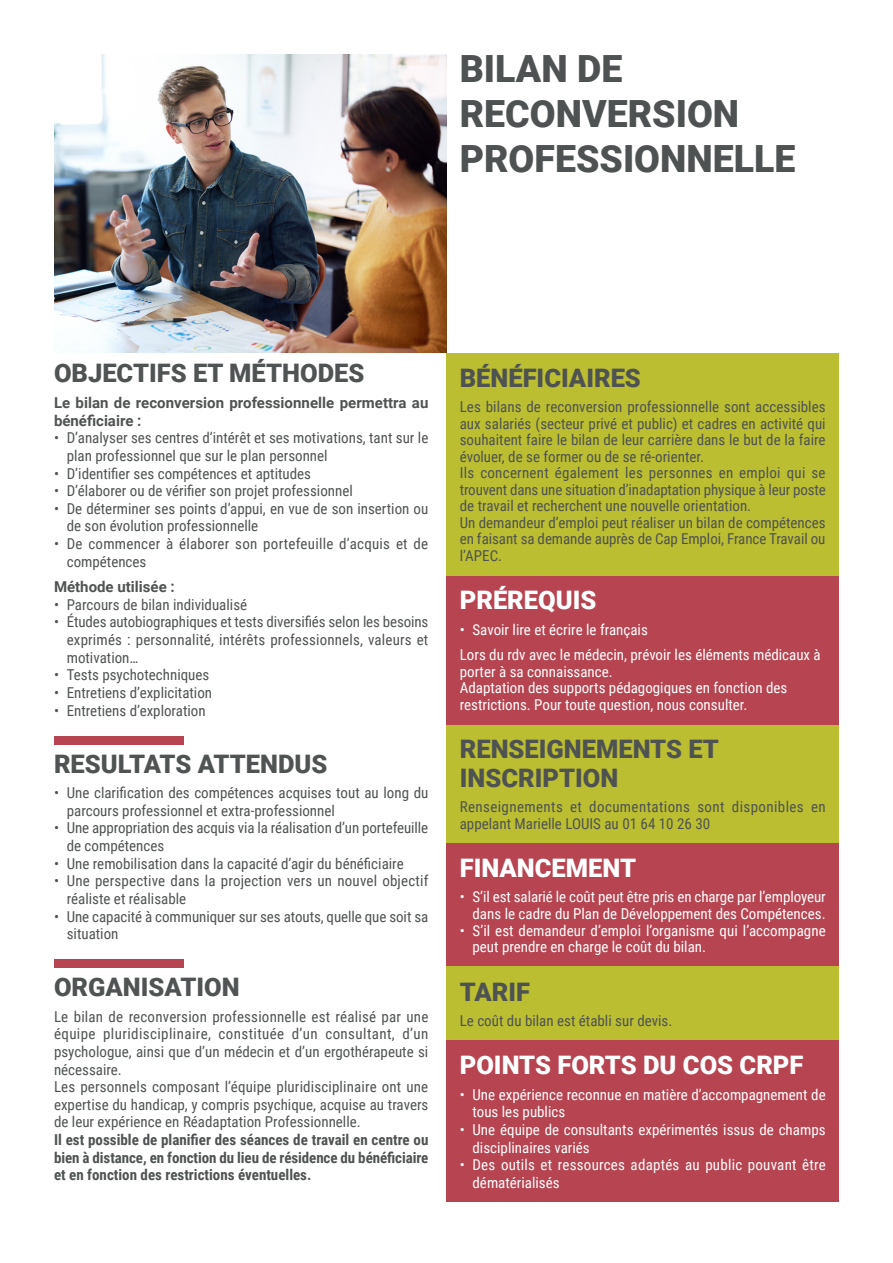
<style>
.page{position:relative;width:893px;height:1263px;background:#fff}
.page>*{position:absolute;margin:0;border:0;box-sizing:border-box;transform-origin:0 0}
.t1{font:900 37.5px "Roboto";color:#4f5252}
.t2{font:900 25.5px "Roboto";color:#505353}
.t3{font:900 25.5px/28.5px "Roboto";color:#4f5252}
.t4{font:900 25.5px "Roboto";color:#fff}
.t5{font:15px/17.7px "Roboto Condensed";color:#505353}
.t6{font:15px/16.5px "Roboto Condensed";color:#fff}
.t7{font:15px/16.5px "Roboto Condensed";color:#4f5252;text-align:justify}
.t8{font:700 15px/17.7px "Roboto Condensed";color:#505353;text-align:justify}
.t9{font:15px/16.5px "Roboto Condensed";letter-spacing:.025em;color:#4f5252}
.t10{font:700 15px/18px "Roboto";letter-spacing:.005em;color:#505353}
</style>
<div class="page">
<div style="left:446px;top:353px;width:393px;height:223px;background:#bbbe31"></div>
<div style="left:446px;top:843px;width:393px;height:123px;background:#b64451"></div>
<div style="left:446px;top:724px;width:393px;height:119px;background:#bbbe31"></div>
<div style="left:54px;top:736px;width:129px;height:9px;background:#b64451"></div>
<div style="left:446px;top:966px;width:393px;height:75px;background:#bbbe31"></div>
<div style="left:446px;top:576px;width:393px;height:148px;background:#b64451"></div>
<div style="left:54px;top:959px;width:129px;height:9px;background:#b64451"></div>
<div style="left:446px;top:1041px;width:393px;height:161px;background:#b64451"></div>
<img style="left:54px;top:54px;width:392px;height:299px">
<p class="t1" style="left:460px;top:43px;width:164px">BILAN DE</p>
<p class="t1" style="left:460px;top:88px;width:281px">RECONVERSION</p>
<p class="t1" style="left:460px;top:133px;width:337px">PROFESSIONNELLE</p>
<p class="t2" style="left:54px;top:355px;width:312px">OBJECTIFS ET MÉTHODES</p>
<p class="t10" style="left:54px;top:393px;width:376px">Le bilan de reconversion professionnelle permettra au bénéficiaire :</p>
<p class="t5" style="left:67px;top:429px;width:363px;text-indent:-13px">• D’analyser ses centres d’intérêt et ses motivations, tant sur le plan professionnel que sur le plan personnel</p>
<p class="t5" style="left:54px;top:464px;width:259px">• D’identifier ses compétences et aptitudes</p>
<p class="t5" style="left:54px;top:481px;width:300px">• D’élaborer ou de vérifier son projet professionnel</p>
<p class="t5" style="left:67px;top:499px;width:363px;text-indent:-13px">• De déterminer ses points d’appui, en vue de son insertion ou de son évolution professionnelle</p>
<p class="t5" style="left:67px;top:534px;width:363px;text-indent:-13px">• De commencer à élaborer son portefeuille d’acquis et de compétences</p>
<p class="t10" style="left:54px;top:577px;width:122px">Méthode utilisée :</p>
<p class="t5" style="left:54px;top:595px;width:195px">• Parcours de bilan individualisé</p>
<p class="t5" style="left:67px;top:613px;width:363px;text-align:justify;text-indent:-13px">• Études autobiographiques et tests diversifiés selon les besoins exprimés : personnalité, intérêts professionnels, valeurs et motivation…</p>
<p class="t5" style="left:54px;top:666px;width:157px">• Tests psychotechniques</p>
<p class="t5" style="left:54px;top:683px;width:160px">• Entretiens d’explicitation</p>
<p class="t5" style="left:54px;top:701px;width:153px">• Entretiens d’exploration</p>
<p class="t2" style="left:54px;top:746px;width:275px">RESULTATS ATTENDUS</p>
<p class="t5" style="left:67px;top:783px;width:363px;text-indent:-13px">• Une clarification des compétences acquises tout au long du parcours professionnel et extra-professionnel</p>
<p class="t5" style="left:67px;top:819px;width:363px;text-indent:-13px">• Une appropriation des acquis via la réalisation d’un portefeuille de compétences</p>
<p class="t5" style="left:54px;top:854px;width:351px">• Une remobilisation dans la capacité d’agir du bénéficiaire</p>
<p class="t5" style="left:67px;top:871px;width:363px;text-indent:-13px">• Une perspective dans la projection vers un nouvel objectif réaliste et réalisable</p>
<p class="t5" style="left:67px;top:907px;width:363px;text-indent:-13px">• Une capacité à communiquer sur ses atouts, quelle que soit sa situation</p>
<p class="t2" style="left:54px;top:969px;width:187px">ORGANISATION</p>
<p class="t5" style="left:54px;top:1007px;width:376px;text-align:justify">Le bilan de reconversion professionnelle est réalisé par une équipe pluridisciplinaire, constituée d’un consultant, d’un psychologue, ainsi que d’un médecin et d’un ergothérapeute si nécessaire.</p>
<p class="t5" style="left:54px;top:1077px;width:376px;text-align:justify">Les personnels composant l’équipe pluridisciplinaire ont une expertise du handicap, y compris psychique, acquise au travers de leur expérience en Réadaptation Professionnelle.</p>
<p class="t8" style="left:54px;top:1130px;width:376px">Il est possible de planifier des séances de travail en centre ou bien à distance, en fonction du lieu de résidence du bénéficiaire et en fonction des restrictions éventuelles.</p>
<p class="t3" style="left:460px;top:363px;width:183px">BÉNÉFICIAIRES</p>
<p class="t7" style="left:460px;top:398px;width:367px">Les bilans de reconversion professionnelle sont accessibles aux salariés (secteur privé et public) et cadres en activité qui souhaitent faire le bilan de leur carrière dans le but de la faire évoluer, de se former ou de se ré-orienter.</p>
<p class="t7" style="left:460px;top:464px;width:367px">Ils concernent également les personnes en emploi qui se trouvent dans une situation d’inadaptation physique à leur poste de travail et recherchent une nouvelle orientation.</p>
<p class="t7" style="left:460px;top:514px;width:367px">Un demandeur d’emploi peut réaliser un bilan de compétences en faisant sa demande auprès de Cap Emploi, France Travail ou l’APEC.</p>
<p class="t4" style="left:460px;top:582px;width:138px">PRÉREQUIS</p>
<p class="t6" style="left:460px;top:621px;width:190px">• Savoir lire et écrire le français</p>
<p class="t6" style="left:460px;top:646px;width:363px">Lors du rdv avec le médecin, prévoir les éléments médicaux à porter à sa connaissance.</p>
<p class="t6" style="left:460px;top:679px;width:329px">Adaptation des supports pédagogiques en fonction des restrictions. Pour toute question, nous consulter.</p>
<p class="t3" style="left:460px;top:734px;width:261px">RENSEIGNEMENTS ET<br>INSCRIPTION</p>
<p class="t9" style="left:460px;top:798px;width:367px">Renseignements et documentations sont disponibles en appelant Marielle LOUIS au 01 64 10 26 30</p>
<p class="t4" style="left:460px;top:850px;width:178px">FINANCEMENT</p>
<p class="t6" style="left:460px;top:888px;width:368px;text-align:right">• S’il est salarié le coût peut être pris en charge par l’employeur dans le cadre du Plan de Développement des Compétences.</p>
<p class="t6" style="left:472px;top:921px;width:355px;text-indent:-13px">• S’il est demandeur d’emploi l’organisme qui l’accompagne peut prendre en charge le coût du bilan.</p>
<p class="t3" style="left:460px;top:976px;width:72px">TARIF</p>
<p class="t7" style="left:460px;top:1012px;width:214px">Le coût du bilan est établi sur devis.</p>
<p class="t4" style="left:460px;top:1047px;width:345px">POINTS FORTS DU COS CRPF</p>
<p class="t6" style="left:472px;top:1085px;width:355px;line-height:17.7px;text-indent:-13px">• Une expérience reconnue en matière d’accompagnement de tous les publics</p>
<p class="t6" style="left:472px;top:1120px;width:355px;line-height:17.7px;text-indent:-13px">• Une équipe de consultants expérimentés issus de champs disciplinaires variés</p>
<p class="t6" style="left:472px;top:1155px;width:355px;line-height:17.7px;text-indent:-13px">• Des outils et ressources adaptés au public pouvant être dématérialisés</p>
</div>
